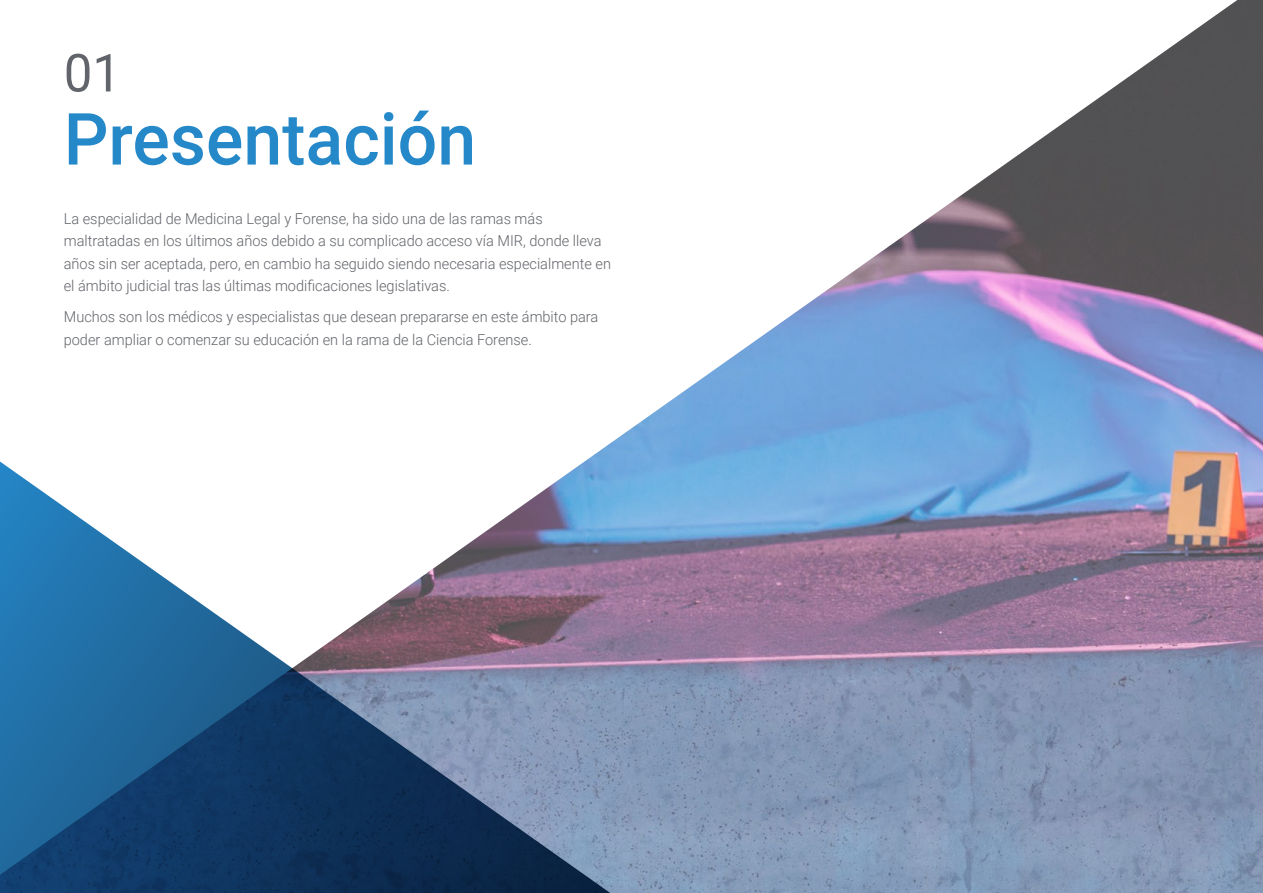
<style>
.page{position:relative;width:1263px;height:893px;background:#fff}
.page>*{position:absolute;margin:0;border:0;box-sizing:border-box;transform-origin:0 0}
.t1{font:500 72px "Roboto";color:#2488c9}
.t2{font:52.5px "Roboto";color:#61646a}
.t3{font:300 15px/22.5px "Roboto";color:#61646a}
</style>
<div class="page">
<img style="left:606px;top:0;width:657px;height:893px">
<svg style="left:0;top:446px;width:640px;height:447px"></svg>
<h2 class="t2" style="left:64px;top:36px;width:59px">01</h2>
<h1 class="t1" style="left:64px;top:89px;width:414px">Presentación</h1>
<p class="t3" style="left:64px;top:207px;width:549px">La especialidad de Medicina Legal y Forense, ha sido una de las ramas más maltratadas en los últimos años debido a su complicado acceso vía MIR, donde lleva años sin ser aceptada, pero, en cambio ha seguido siendo necesaria especialmente en el ámbito judicial tras las últimas modificaciones legislativas.</p>
<p class="t3" style="left:64px;top:305px;width:536px">Muchos son los médicos y especialistas que desean prepararse en este ámbito para poder ampliar o comenzar su educación en la rama de la Ciencia Forense.</p>
</div>
